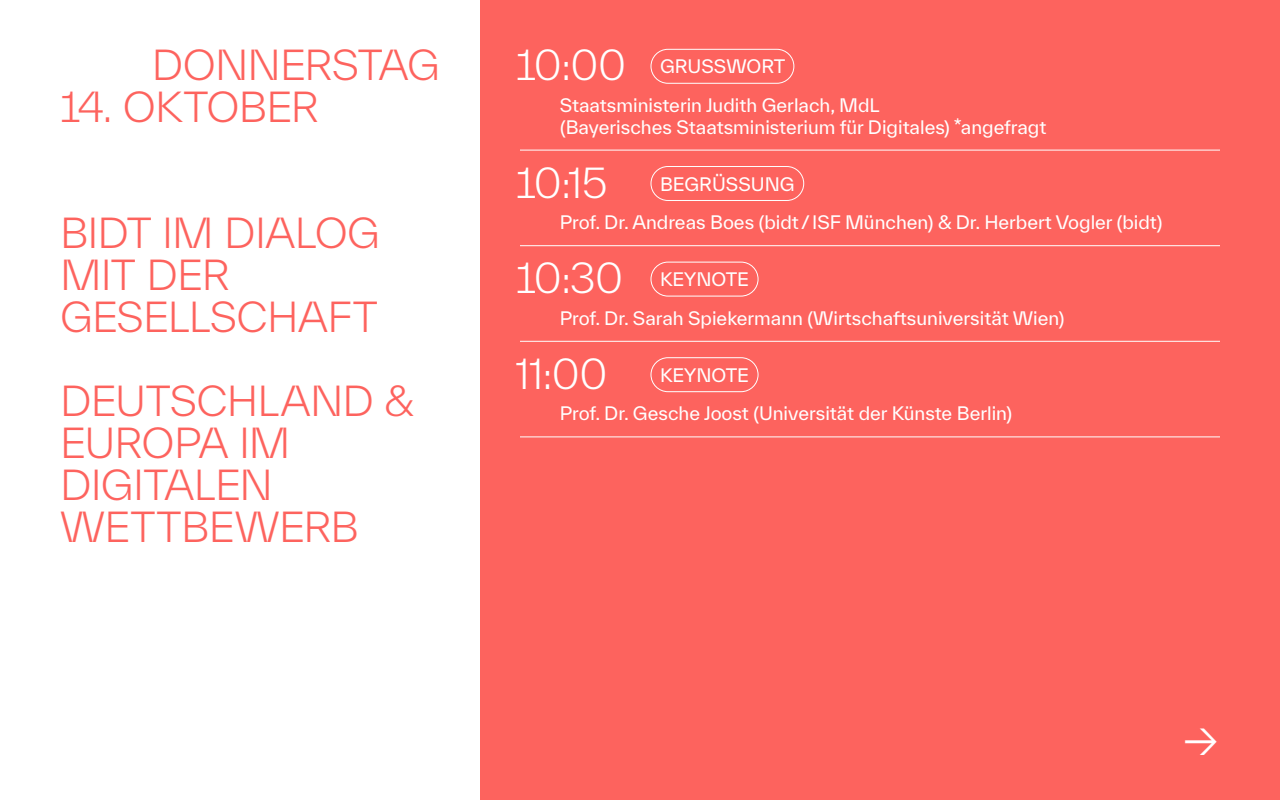
<style>
.page{position:relative;width:1280px;height:800px;background:#fff}
.page>*{position:absolute;margin:0;border:0;box-sizing:border-box;transform-origin:0 0}
.t1{font:300 48px "TWK Everett";color:#fff}
.t2{font:300 40px/42px "TWK Everett";letter-spacing:-.02em;color:#fd635e}
.t3{font:300 40px "TWK Everett";letter-spacing:-.03em;color:#fff}
.t4{font:18px/38.5px "TWK Everett";color:#fff}
</style>
<div class="page">
<div style="left:480px;top:0;width:800px;height:800px;background:#fd635e"></div>
<hr style="left:520px;top:150px;width:700px;height:1px;background:#fff">
<hr style="left:520px;top:245px;width:700px;height:1px;background:#fff">
<hr style="left:520px;top:341px;width:700px;height:1px;background:#fff">
<hr style="left:520px;top:436px;width:700px;height:1px;background:#fff">
<div style="left:651px;top:49px;width:143px;height:35px;border:1px solid #fff;border-radius:17px"></div>
<div style="left:651px;top:166px;width:153px;height:35px;border:1px solid #fff;border-radius:17px"></div>
<div style="left:651px;top:262px;width:108px;height:35px;border:1px solid #fff;border-radius:17px"></div>
<div style="left:651px;top:357px;width:108px;height:35px;border:1px solid #fff;border-radius:17px"></div>
<h2 class="t2" style="left:152px;top:44px;width:290px">DONNERSTAG</h2>
<h2 class="t2" style="left:60px;top:86px;width:260px">14. OKTOBER</h2>
<h2 class="t2" style="left:60px;top:212px;width:322px">BIDT IM DIALOG<br>MIT DER<br>GESELLSCHAFT</h2>
<h2 class="t2" style="left:60px;top:380px;width:356px">DEUTSCHLAND &amp;<br>EUROPA IM<br>DIGITALEN<br>WETTBEWERB</h2>
<h2 class="t3" style="left:516px;top:38px;width:112px">10:00</h2>
<p class="t4" style="left:560px;top:47px;width:322px;text-align:center">GRUSSWORT<br>Staatsministerin Judith Gerlach, MdL</p>
<p class="t4" style="left:560px;top:107px;width:488px">(Bayerisches Staatsministerium für Digitales) *angefragt</p>
<h2 class="t3" style="left:516px;top:156px;width:94px">10:15</h2>
<p class="t4" style="left:560px;top:164px;width:604px;text-indent:100px">BEGRÜSSUNG<br>Prof. Dr. Andreas Boes (bidt / ISF München) &amp; Dr. Herbert Vogler (bidt)</p>
<h2 class="t3" style="left:516px;top:251px;width:109px">10:30</h2>
<p class="t4" style="left:560px;top:260px;width:506px;text-indent:100px">KEYNOTE<br>Prof. Dr. Sarah Spiekermann (Wirtschaftsuniversität Wien)</p>
<h2 class="t3" style="left:516px;top:347px;width:93px">11:00</h2>
<p class="t4" style="left:560px;top:356px;width:454px;text-indent:100px">KEYNOTE<br>Prof. Dr. Gesche Joost (Universität der Künste Berlin)</p>
<h1 class="t1" style="left:1183px;top:710px;width:38px">→</h1>
<h2 class="t2" style="left:1189px;top:724px;width:32px">→</h2>
</div>
